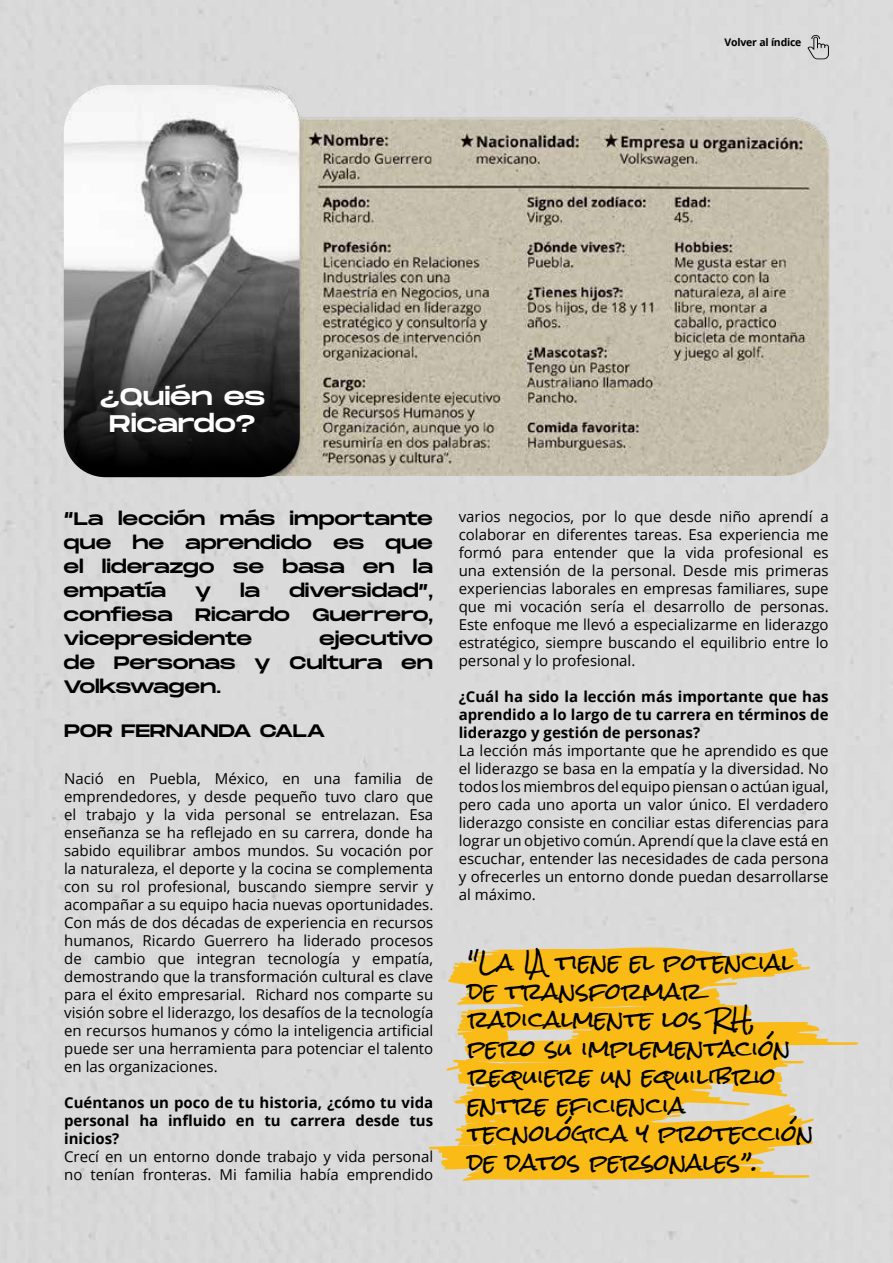
<style>
.page{position:relative;width:893px;height:1263px;background:#dadada}
.page>*{position:absolute;margin:0;border:0;box-sizing:border-box;transform-origin:0 0}
.t1{font:24px/27px "Monument Extended";letter-spacing:-.01em;color:#fff;text-align:center}
.t2{font:22.5px/28.5px "Rock Salt";color:#000}
.t3{font:18px/24px "Monument Extended";letter-spacing:-.01em;color:#000;text-align:justify}
.t4{font:15px/18px "Open Sans";color:#000;text-align:justify}
.t5{font:700 15px/18px "Open Sans";color:#000;text-align:justify}
.t6{font:700 10.5px "Open Sans";letter-spacing:-.02em;color:#000}
</style>
<div class="page">
<svg style="left:429px;top:947px;width:431px;height:234px"></svg>
<img style="left:64px;top:85px;width:765px;height:391px">
<svg style="left:64px;top:86px;width:236px;height:391px"></svg>
<svg style="left:807px;top:35px;width:22px;height:24px"></svg>
<p class="t6" style="left:725px;top:35px;width:78px">Volver al índice</p>
<h1 class="t1" style="left:100px;top:382px;width:167px">¿Quién es<br>Ricardo?</h1>
<p class="t3" style="left:64px;top:507px;width:371px">“La lección más importante que he aprendido es que el liderazgo se basa en la empatía</p>
<p class="t3" style="left:64px;top:579px;width:371px;text-indent:225px">diversidad”, confiesa Ricardo Guerrero, vicepresidente</p>
<p class="t3" style="left:195px;top:579px;width:18px">y</p>
<p class="t3" style="left:240px;top:579px;width:22px">la</p>
<p class="t3" style="left:64px;top:626px;width:371px;text-indent:256px">ejecutivo de Personas y Cultura en Volkswagen.</p>
<p class="t3" style="left:64px;top:718px;width:263px">POR FERNANDA CALA</p>
<p class="t4" style="left:64px;top:769px;width:371px">Nació en Puebla, México, en una familia de emprendedores, y desde pequeño tuvo claro que el trabajo y la vida personal se entrelazan. Esa enseñanza se ha reflejado en su carrera, donde ha sabido equilibrar ambos mundos. Su vocación por la naturaleza, el deporte y la cocina se complementa con su rol profesional, buscando siempre servir y acompañar a su equipo hacia nuevas oportunidades.<br>Con más de dos décadas de experiencia en recursos humanos, Ricardo Guerrero ha liderado procesos de cambio que integran tecnología y empatía, demostrando que la transformación cultural es clave para el éxito empresarial. Richard nos comparte su visión sobre el liderazgo, los desafíos de la tecnología en recursos humanos y cómo la inteligencia artificial puede ser una herramienta para potenciar el talento en las organizaciones.</p>
<p class="t5" style="left:64px;top:1093px;width:371px">Cuéntanos un poco de tu historia, ¿cómo tu vida personal ha influido en tu carrera desde tus inicios?</p>
<p class="t4" style="left:64px;top:1147px;width:371px">Crecí en un entorno donde trabajo y vida personal no tenían fronteras. Mi familia había emprendido</p>
<p class="t4" style="left:459px;top:508px;width:371px">varios negocios, por lo que desde niño aprendí a colaborar en diferentes tareas. Esa experiencia me formó para entender que la vida profesional es una extensión de la personal. Desde mis primeras experiencias laborales en empresas familiares, supe que mi vocación sería el desarrollo de personas.<br>Este enfoque me llevó a especializarme en liderazgo estratégico, siempre buscando el equilibrio entre lo personal y lo profesional.</p>
<p class="t5" style="left:459px;top:688px;width:371px">¿Cuál ha sido la lección más importante que has aprendido a lo largo de tu carrera en términos de liderazgo y gestión de personas?</p>
<p class="t4" style="left:459px;top:742px;width:371px">La lección más importante que he aprendido es que el liderazgo se basa en la empatía y la diversidad. No todos los miembros del equipo piensan o actúan igual, pero cada uno aporta un valor único. El verdadero liderazgo consiste en conciliar estas diferencias para lograr un objetivo común. Aprendí que la clave está en escuchar, entender las necesidades de cada persona y ofrecerles un entorno donde puedan desarrollarse al máximo.</p>
<h2 class="t2" style="left:468px;top:949px;width:348px">"La IA tiene el potencial de transformar radicalmente los RH, pero su implementación requiere un equilibrio entre eficiencia tecnológica y protección de datos personales”.</h2>
</div>
